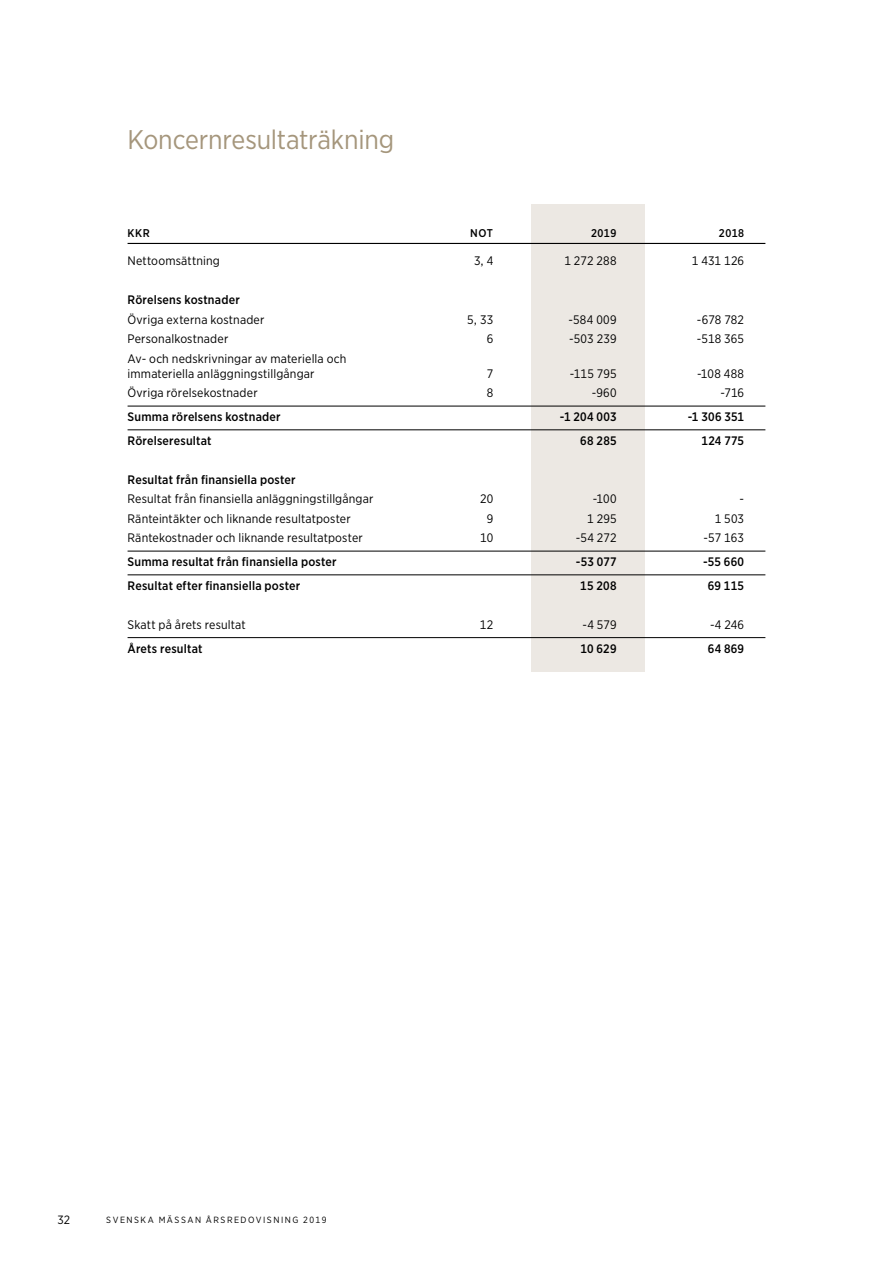
<style>
.page{position:relative;width:893px;height:1263px;background:#fff}
.page>*{position:absolute;margin:0;border:0;box-sizing:border-box;transform-origin:0 0}
.t1{font:27px "Gotham Narrow";letter-spacing:-.005em;color:#a5967c}
.t2{font:12.3px/15px "Gotham Narrow";letter-spacing:.015em;color:#000}
.t3{font:500 12.3px "Gotham Narrow";letter-spacing:.015em;color:#000}
.t4{font:12px "Gotham Narrow";color:#000}
.t5{font:500 11.25px "Gotham Narrow";letter-spacing:.045em;color:#000}
.t6{font:9px "Gotham Narrow";letter-spacing:.17em;color:#000}
</style>
<div class="page">
<div style="left:531px;top:204px;width:114px;height:468px;background:#ece8e3"></div>
<hr style="left:128px;top:243px;width:637px;height:1px;background:#000">
<hr style="left:128px;top:406px;width:637px;height:1px;background:#000">
<hr style="left:128px;top:430px;width:637px;height:1px;background:#000">
<hr style="left:128px;top:551px;width:637px;height:1px;background:#000">
<hr style="left:128px;top:575px;width:637px;height:1px;background:#000">
<hr style="left:128px;top:637px;width:637px;height:1px;background:#000">
<h1 class="t1" style="left:128px;top:123px;width:268px">Koncernresultaträkning</h1>
<p class="t5" style="left:128px;top:226px;width:24px">KKR</p>
<p class="t5" style="left:470px;top:226px;width:24px">NOT</p>
<p class="t5" style="left:591px;top:226px;width:27px">2019</p>
<p class="t5" style="left:719px;top:226px;width:27px">2018</p>
<p class="t2" style="left:128px;top:253px;width:94px">Nettoomsättning</p>
<p class="t2" style="left:474px;top:253px;width:21px">3, 4</p>
<p class="t2" style="left:564px;top:253px;width:54px">1 272 288</p>
<p class="t2" style="left:692px;top:253px;width:54px">1 431 126</p>
<p class="t3" style="left:128px;top:292px;width:114px">Rörelsens kostnader</p>
<p class="t2" style="left:128px;top:312px;width:138px">Övriga externa kostnader</p>
<p class="t2" style="left:467px;top:312px;width:27px">5, 33</p>
<p class="t2" style="left:568px;top:312px;width:50px">-584 009</p>
<p class="t2" style="left:697px;top:312px;width:49px">-678 782</p>
<p class="t2" style="left:128px;top:331px;width:102px">Personalkostnader</p>
<p class="t2" style="left:487px;top:331px;width:8px">6</p>
<p class="t2" style="left:569px;top:331px;width:49px">-503 239</p>
<p class="t2" style="left:697px;top:331px;width:49px">-518 365</p>
<p class="t2" style="left:128px;top:351px;width:220px">Av- och nedskrivningar av materiella och immateriella anläggningstillgångar</p>
<p class="t2" style="left:487px;top:366px;width:8px">7</p>
<p class="t2" style="left:570px;top:366px;width:48px">-115 795</p>
<p class="t2" style="left:697px;top:366px;width:48px">-108 488</p>
<p class="t2" style="left:128px;top:385px;width:132px">Övriga rörelsekostnader</p>
<p class="t2" style="left:487px;top:385px;width:8px">8</p>
<p class="t2" style="left:592px;top:385px;width:26px">-960</p>
<p class="t2" style="left:721px;top:385px;width:25px">-716</p>
<p class="t3" style="left:128px;top:409px;width:155px">Summa rörelsens kostnader</p>
<p class="t3" style="left:493px;top:409px;width:25px">-</p>
<p class="t3" style="left:564px;top:409px;width:92px">1 204 003 -</p>
<p class="t3" style="left:692px;top:409px;width:54px">1 306 351</p>
<p class="t3" style="left:128px;top:433px;width:86px">Rörelseresultat</p>
<p class="t3" style="left:580px;top:433px;width:38px">68 285</p>
<p class="t3" style="left:701px;top:433px;width:44px">124 775</p>
<p class="t3" style="left:128px;top:472px;width:170px">Resultat från finansiella poster</p>
<p class="t2" style="left:128px;top:491px;width:247px">Resultat från finansiella anläggningstillgångar</p>
<p class="t2" style="left:480px;top:491px;width:15px">20</p>
<p class="t2" style="left:593px;top:491px;width:25px">-100</p>
<p class="t2" style="left:740px;top:491px;width:6px">-</p>
<p class="t2" style="left:128px;top:511px;width:225px">Ränteintäkter och liknande resultatposter</p>
<p class="t2" style="left:487px;top:511px;width:8px">9</p>
<p class="t2" style="left:587px;top:511px;width:31px">1 295</p>
<p class="t2" style="left:715px;top:511px;width:31px">1 503</p>
<p class="t2" style="left:128px;top:530px;width:237px">Räntekostnader och liknande resultatposter</p>
<p class="t2" style="left:480px;top:530px;width:15px">10</p>
<p class="t2" style="left:576px;top:530px;width:42px">-54 272</p>
<p class="t2" style="left:704px;top:530px;width:42px">-57 163</p>
<p class="t3" style="left:128px;top:554px;width:211px">Summa resultat från finansiella poster</p>
<p class="t3" style="left:493px;top:554px;width:30px">-</p>
<p class="t3" style="left:581px;top:554px;width:83px">53 077 -</p>
<p class="t3" style="left:708px;top:554px;width:38px">55 660</p>
<p class="t3" style="left:128px;top:578px;width:174px">Resultat efter finansiella poster</p>
<p class="t3" style="left:580px;top:578px;width:38px">15 208</p>
<p class="t3" style="left:708px;top:578px;width:38px">69 115</p>
<p class="t2" style="left:128px;top:617px;width:120px">Skatt på årets resultat</p>
<p class="t2" style="left:480px;top:617px;width:15px">12</p>
<p class="t2" style="left:583px;top:617px;width:35px">-4 579</p>
<p class="t2" style="left:710px;top:617px;width:36px">-4 246</p>
<p class="t3" style="left:128px;top:640px;width:76px">Årets resultat</p>
<p class="t3" style="left:580px;top:640px;width:38px">10 629</p>
<p class="t3" style="left:708px;top:640px;width:38px">64 869</p>
<p class="t4" style="left:57px;top:1212px;width:14px">32</p>
<p class="t6" style="left:106px;top:1215px;width:222px">SVENSKA MÄSSAN ÅRSREDOVISNING 2019</p>
</div>
